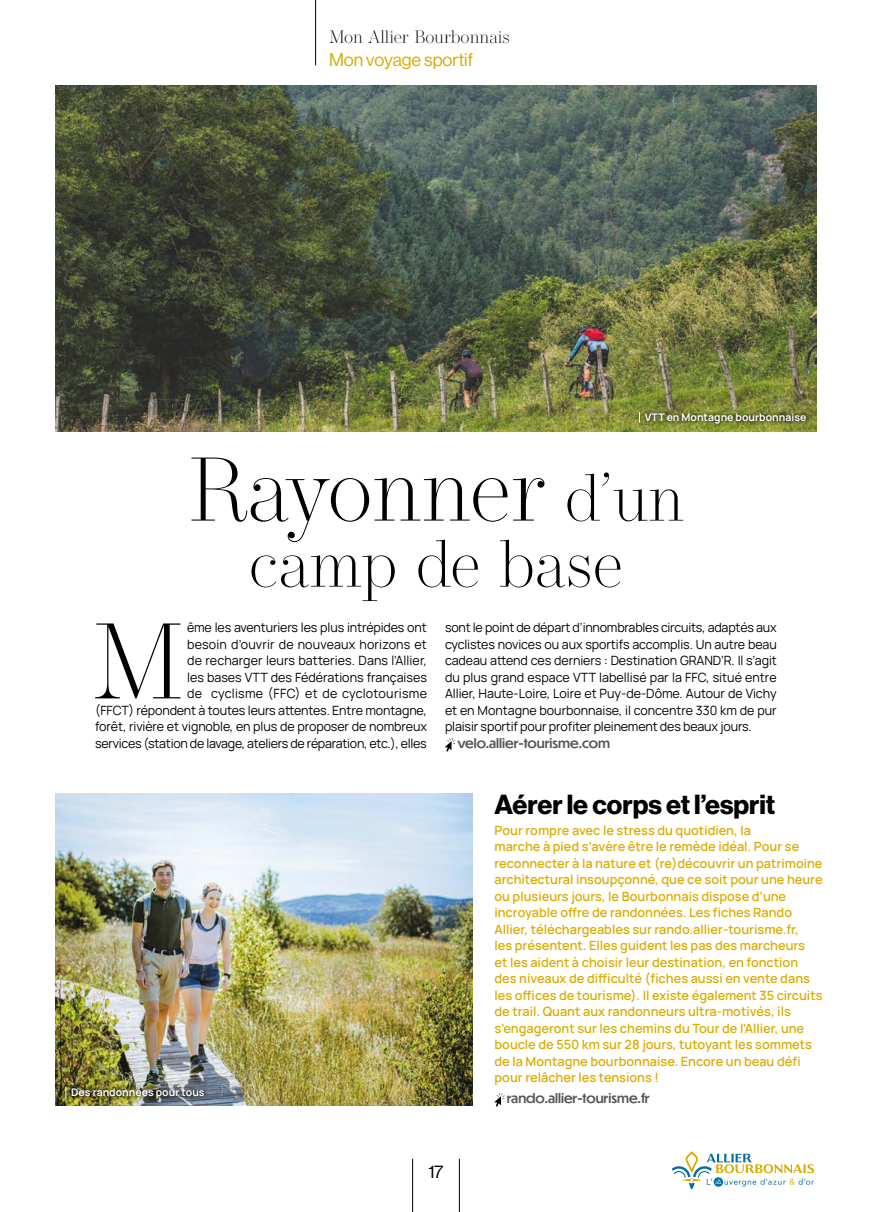
<style>
.page{position:relative;width:872px;height:1212px;background:#fff}
.page>*{position:absolute;margin:0;border:0;box-sizing:border-box;transform-origin:0 0}
.t1{font:200 107.1px "Operetta 18";color:#000}
.t2{font:200 90px "Operetta 18";color:#000}
.t3{font:200 66px "Operetta 18";color:#000}
.t4{font:27px "N Haas Grotesk DS Pro 75 Bd";color:#000}
.t5{font:200 18px "Operetta 18";color:#000}
.t6{font:18px "N Haas Grotesk DS Pro 55 Rg";color:#daac00}
.t7{font:18px "N Haas Grotesk DS Pro 55 Rg";color:#000}
.t8{font:600 12.75px/16.5px "Manrope";color:#daac00}
.t9{font:12.75px/16.5px "Manrope";letter-spacing:-.01em;color:#000;text-align:right}
.t10{font:500 12.75px "Dunbar Tall";color:#575756}
.t11{font:700 10.5px "Manrope";color:#fff}
.s1{font-size:66px}
</style>
<div class="page">
<svg style="left:672px;top:1151px;width:142px;height:38px"></svg>
<hr style="left:412px;top:1159px;width:1px;height:53px;background:#000">
<hr style="left:459px;top:1159px;width:1px;height:53px;background:#000">
<hr style="left:315px;top:0;width:1px;height:65px;background:#000">
<img style="left:55px;top:85px;width:761px;height:347px">
<img style="left:55px;top:793px;width:417px;height:313px">
<svg style="left:494px;top:1093px;width:11px;height:13px"></svg>
<svg style="left:445px;top:738px;width:10px;height:13px"></svg>
<img style="left:62px;top:1083px;width:146px;height:20px">
<svg style="left:635px;top:408px;width:175px;height:19px;background:#6f7830"></svg>
<h3 class="t5" style="left:329px;top:22px;width:182px">Mon Allier Bourbonnais</h3>
<h3 class="t6" style="left:329px;top:49px;width:145px">Mon voyage sportif</h3>
<p class="t11" style="left:645px;top:410px;width:163px">VTT en Montagne bourbonnaise</p>
<h2 class="t2" style="left:187px;top:413px;width:498px">Rayonner <span class="s1">d’un</span></h2>
<h3 class="t3" style="left:249px;top:508px;width:376px">camp de base</h3>
<p class="t9" style="left:95px;top:619px;width:333px">ême les aventuriers les plus intrépides ont<br>besoin d’ouvrir de nouveaux horizons et<br>de recharger leurs batteries. Dans l’Allier,<br>les bases VTT des Fédérations françaises<br>de cyclisme (FFC) et de cyclotourisme<br>(FFCT) répondent à toutes leurs attentes. Entre montagne, forêt, rivière et vignoble, en plus de proposer de nombreux services (station de lavage, ateliers de réparation, etc.), elles</p>
<p class="t9" style="left:445px;top:619px;width:333px;text-align:justify">sont le point de départ d’innombrables circuits, adaptés aux cyclistes novices ou aux sportifs accomplis. Un autre beau cadeau attend ces derniers : Destination GRAND’R. Il s’agit du plus grand espace VTT labellisé par la FFC, situé entre Allier, Haute-Loire, Loire et Puy-de-Dôme. Autour de Vichy et en Montagne bourbonnaise, il concentre 330 km de pur plaisir sportif pour profiter pleinement des beaux jours.</p>
<h1 class="t1" style="left:92px;top:570px;width:95px">M</h1>
<p class="t10" style="left:457px;top:734px;width:154px">velo.allier-tourisme.com</p>
<p class="t11" style="left:71px;top:1085px;width:135px">Des randonnées pour tous</p>
<h3 class="t7" style="left:428px;top:1161px;width:16px">17</h3>
<h3 class="t4" style="left:494px;top:789px;width:282px">Aérer le corps et l’esprit</h3>
<p class="t8" style="left:494px;top:821px;width:330px">Pour rompre avec le stress du quotidien, la<br>marche à pied s’avère être le remède idéal. Pour se reconnecter à la nature et (re)découvrir un patrimoine architectural insoupçonné, que ce soit pour une heure ou plusieurs jours, le Bourbonnais dispose d’une incroyable offre de randonnées. Les fiches Rando Allier, téléchargeables sur rando.allier-tourisme.fr,<br>les présentent. Elles guident les pas des marcheurs<br>et les aident à choisir leur destination, en fonction des niveaux de difficulté (fiches aussi en vente dans les offices de tourisme). Il existe également 35 circuits de trail. Quant aux randonneurs ultra-motivés, ils s’engageront sur les chemins du Tour de l’Allier, une boucle de 550 km sur 28 jours, tutoyant les sommets de la Montagne bourbonnaise. Encore un beau défi pour relâcher les tensions !</p>
<p class="t10" style="left:507px;top:1089px;width:144px">rando.allier-tourisme.fr</p>
</div>
